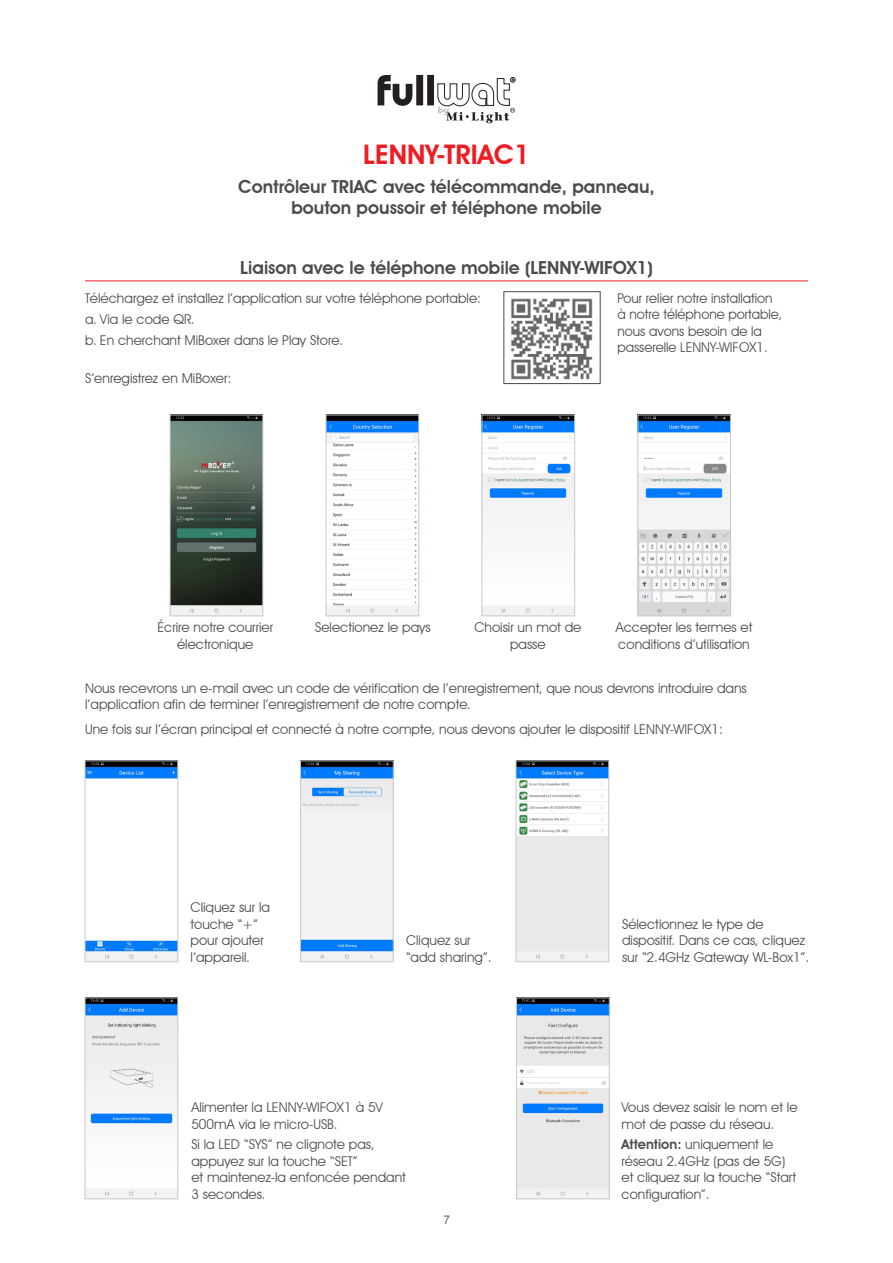
<style>
.page{position:relative;width:893px;height:1263px;background:#fff}
.page>*{position:absolute;margin:0;border:0;box-sizing:border-box;transform-origin:0 0}
.t1{font:600 27px "Avant Garde IT Cby BT";color:#ee1d23}
.Titulo_01{font:600 18px/21px "Avant Garde IT Cby BT";color:#4b4c4d;text-align:center}
.Numeros02{font:13.5px/16.5px "Avant Garde IT Cby BT";color:#4b4c4d}
.Números_01{font:13.5px/16.5px "Avant Garde IT Cby BT";color:#4b4c4d}
.t2{font:12px "Arial";color:#6c6d70}
.t3{font:700 9px "Segoe Script";color:#b1b3b3}
.s1{font-weight:600}
</style>
<div class="page">
<svg style="left:378px;top:75px;width:137px;height:48px"></svg>
<hr style="left:85px;top:280px;width:723px;height:1px;background:#ee1d23">
<img style="left:172px;top:417px;width:89px;height:197px">
<div style="left:170px;top:415px;width:93px;height:201px;border:1px solid #c7c8ca"></div>
<img style="left:328px;top:417px;width:89px;height:197px">
<div style="left:326px;top:415px;width:93px;height:201px;border:1px solid #c7c8ca"></div>
<img style="left:484px;top:417px;width:89px;height:197px">
<div style="left:482px;top:415px;width:93px;height:201px;border:1px solid #c7c8ca"></div>
<img style="left:639px;top:417px;width:90px;height:197px">
<div style="left:637px;top:415px;width:94px;height:201px;border:1px solid #c7c8ca"></div>
<img style="left:87px;top:762px;width:89px;height:198px">
<div style="left:85px;top:760px;width:93px;height:202px;border:1px solid #c7c8ca"></div>
<img style="left:302px;top:762px;width:90px;height:198px">
<div style="left:300px;top:760px;width:94px;height:202px;border:1px solid #c7c8ca"></div>
<img style="left:518px;top:762px;width:89px;height:198px">
<div style="left:516px;top:760px;width:93px;height:202px;border:1px solid #c7c8ca"></div>
<img style="left:87px;top:999px;width:89px;height:198px">
<div style="left:85px;top:997px;width:93px;height:202px;border:1px solid #c7c8ca"></div>
<img style="left:518px;top:999px;width:90px;height:198px">
<div style="left:516px;top:997px;width:94px;height:202px;border:1px solid #c7c8ca"></div>
<img style="left:511px;top:298px;width:82px;height:82px">
<div style="left:503px;top:291px;width:98px;height:93px;border:1px solid #4b4c4d"></div>
<p class="t3" style="left:437px;top:103px;width:13px">by</p>
<h1 class="t1" style="left:363px;top:138px;width:168px">LENNY-TRIAC1</h1>
<h2 class="Titulo_01" style="left:238px;top:176px;width:418px">Contrôleur TRIAC avec télécommande, panneau, bouton poussoir et téléphone mobile</h2>
<p class="Titulo_01" style="left:240px;top:257px;width:414px">Liaison avec le téléphone mobile (LENNY-WIFOX1)</p>
<p class="Números_01" style="left:85px;top:290px;width:397px">Téléchargez et installez l’application sur votre téléphone portable:</p>
<p class="Números_01" style="left:85px;top:311px;width:111px">a. Via le code QR.</p>
<p class="Numeros02" style="left:85px;top:332px;width:259px">b. En cherchant MiBoxer dans le Play Store.</p>
<p class="Números_01" style="left:85px;top:369px;width:148px">S’enregistrez en MiBoxer:</p>
<p class="Números_01" style="left:617px;top:289px;width:166px">Pour relier notre installation à notre téléphone portable, nous avons besoin de la passerelle LENNY-WIFOX1.</p>
<p class="Numeros02" style="left:157px;top:619px;width:117px;text-align:center">Écrire notre courrier électronique</p>
<p class="Numeros02" style="left:315px;top:619px;width:117px">Selectionez le pays</p>
<p class="Numeros02" style="left:474px;top:619px;width:108px;text-align:center">Choisir un mot de passe</p>
<p class="Numeros02" style="left:616px;top:619px;width:138px">Accepter les termes et conditions d’utilisation</p>
<p class="Números_01" style="left:85px;top:680px;width:663px">Nous recevrons un e-mail avec un code de vérification de l’enregistrement, que nous devrons introduire dans l’application afin de terminer l’enregistrement de notre compte.</p>
<p class="Números_01" style="left:85px;top:721px;width:640px">Une fois sur l’écran principal et connecté à notre compte, nous devons ajouter le dispositif LENNY-WIFOX1:</p>
<p class="Numeros02" style="left:191px;top:899px;width:81px">Cliquez sur la touche “+” pour ajouter l’appareil.</p>
<p class="Numeros02" style="left:406px;top:932px;width:87px">Cliquez sur “add sharing”.</p>
<p class="Numeros02" style="left:191px;top:1099px;width:193px">Alimenter la LENNY-WIFOX1 à 5V<br>500mA via le micro-USB.</p>
<p class="Numeros02" style="left:191px;top:1136px;width:216px">Si la LED “SYS” ne clignote pas, appuyez sur la touche “SET”<br>et maintenez-la enfoncée pendant<br>3 secondes.</p>
<p class="t2" style="left:443px;top:1212px;width:8px">7</p>
<p class="Numeros02" style="left:622px;top:916px;width:189px">Sélectionnez le type de dispositif. Dans ce cas, cliquez sur “2.4GHz Gateway WL-Box1”.</p>
<p class="Numeros02" style="left:621px;top:1099px;width:177px">Vous devez saisir le nom et le mot de passe du réseau.</p>
<p class="Numeros02" style="left:621px;top:1136px;width:176px"><span class="s1">Attention:</span> uniquement le réseau 2.4GHz (pas de 5G) et cliquez sur la touche “Start configuration”.</p>
</div>
